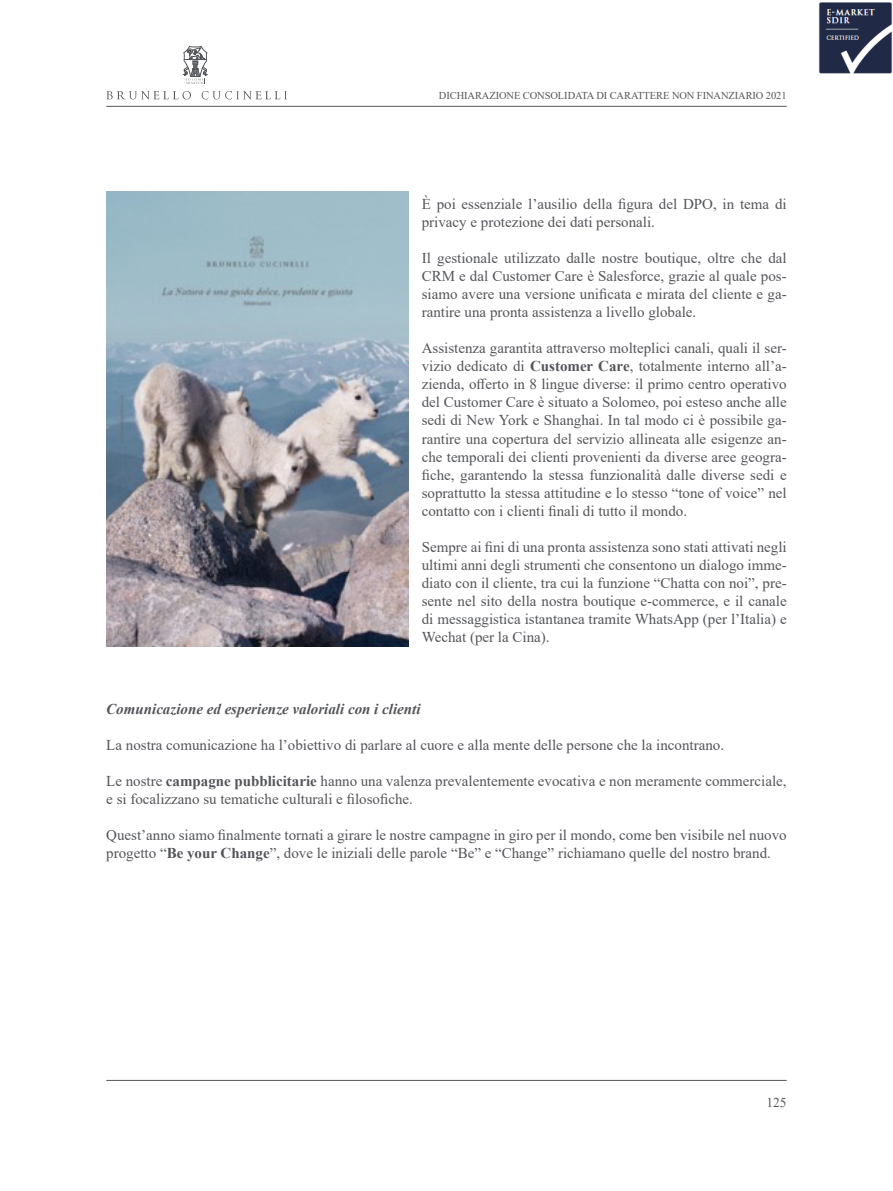
<style>
.page{position:relative;width:893px;height:1191px;background:#fff}
.page>*{position:absolute;margin:0;border:0;box-sizing:border-box;transform-origin:0 0}
._05__CORPO_TESTI{font:15px/18px "Times New Roman";color:#54555a}
._03__TITLO_3_ALTO_BA{font:italic 700 15px "Times New Roman";color:#54555a}
.t1{font:13.5px "Times New Roman";color:#54555a}
.t2{font:10.5px "Times New Roman";letter-spacing:-.01em;color:#54555a}
.s1{font-weight:700}
</style>
<div class="page">
<hr style="left:106px;top:1080px;width:681px;height:1px;background:#54555a">
<hr style="left:106px;top:106px;width:681px;height:1px;background:#54555a">
<svg style="left:183px;top:46px;width:25px;height:38px"></svg>
<svg style="left:106px;top:91px;width:85px;height:8px"></svg>
<svg style="left:202px;top:91px;width:85px;height:8px"></svg>
<img style="left:106px;top:191px;width:302px;height:455px">
<img style="left:819px;top:2px;width:73px;height:72px">
<p class="t2" style="left:439px;top:89px;width:349px">DICHIARAZIONE CONSOLIDATA DI CARATTERE NON FINANZIARIO 2021</p>
<p class="_05__CORPO_TESTI" style="left:422px;top:195px;width:366px">È poi essenziale l’ausilio della figura del DPO, in tema di privacy e protezione dei dati personali.</p>
<p class="_05__CORPO_TESTI" style="left:422px;top:249px;width:366px;text-align:justify">Il gestionale utilizzato dalle nostre boutique, oltre che dal CRM e dal Customer Care è Salesforce, grazie al quale pos&shy;siamo avere una versione unificata e mirata del cliente e ga&shy;rantire una pronta assistenza a livello globale.</p>
<p class="_05__CORPO_TESTI" style="left:422px;top:339px;width:366px;text-align:justify">Assistenza garantita attraverso molteplici canali, quali il ser&shy;vizio dedicato di <span class="s1">Customer Care</span>, totalmente interno all’a&shy;zienda, offerto in 8 lingue diverse: il primo centro operativo del Customer Care è situato a Solomeo, poi esteso anche alle sedi di New York e Shanghai. In tal modo ci è possibile ga&shy;rantire una copertura del servizio allineata alle esigenze an&shy;che temporali dei clienti provenienti da diverse aree geogra&shy;fiche, garantendo la stessa funzionalità dalle diverse sedi e soprattutto la stessa attitudine e lo stesso “tone of voice” nel contatto con i clienti finali di tutto il mondo.</p>
<p class="_05__CORPO_TESTI" style="left:422px;top:537px;width:366px;text-align:justify">Sempre ai fini di una pronta assistenza sono stati attivati negli ultimi anni degli strumenti che consentono un dialogo imme&shy;diato con il cliente, tra cui la funzione “Chatta con noi”, pre&shy;sente nel sito della nostra boutique e-commerce, e il canale di messaggistica istantanea tramite WhatsApp (per l’Italia) e Wechat (per la Cina).</p>
<p class="_03__TITLO_3_ALTO_BA" style="left:106px;top:698px;width:316px">Comunicazione ed esperienze valoriali con i clienti</p>
<p class="_05__CORPO_TESTI" style="left:106px;top:735px;width:619px">La nostra comunicazione ha l’obiettivo di parlare al cuore e alla mente delle persone che la incontrano.</p>
<p class="_05__CORPO_TESTI" style="left:106px;top:771px;width:682px">Le nostre <span class="s1">campagne pubblicitarie</span> hanno una valenza prevalentemente evocativa e non meramente commerciale, e si focalizzano su tematiche culturali e filosofiche.</p>
<p class="_05__CORPO_TESTI" style="left:106px;top:825px;width:682px">Quest’anno siamo finalmente tornati a girare le nostre campagne in giro per il mondo, come ben visibile nel nuovo progetto “<span class="s1">Be your Change</span>”, dove le iniziali delle parole “Be” e “Change” richiamano quelle del nostro brand.</p>
<p class="t1" style="left:766px;top:1092px;width:22px">125</p>
</div>
